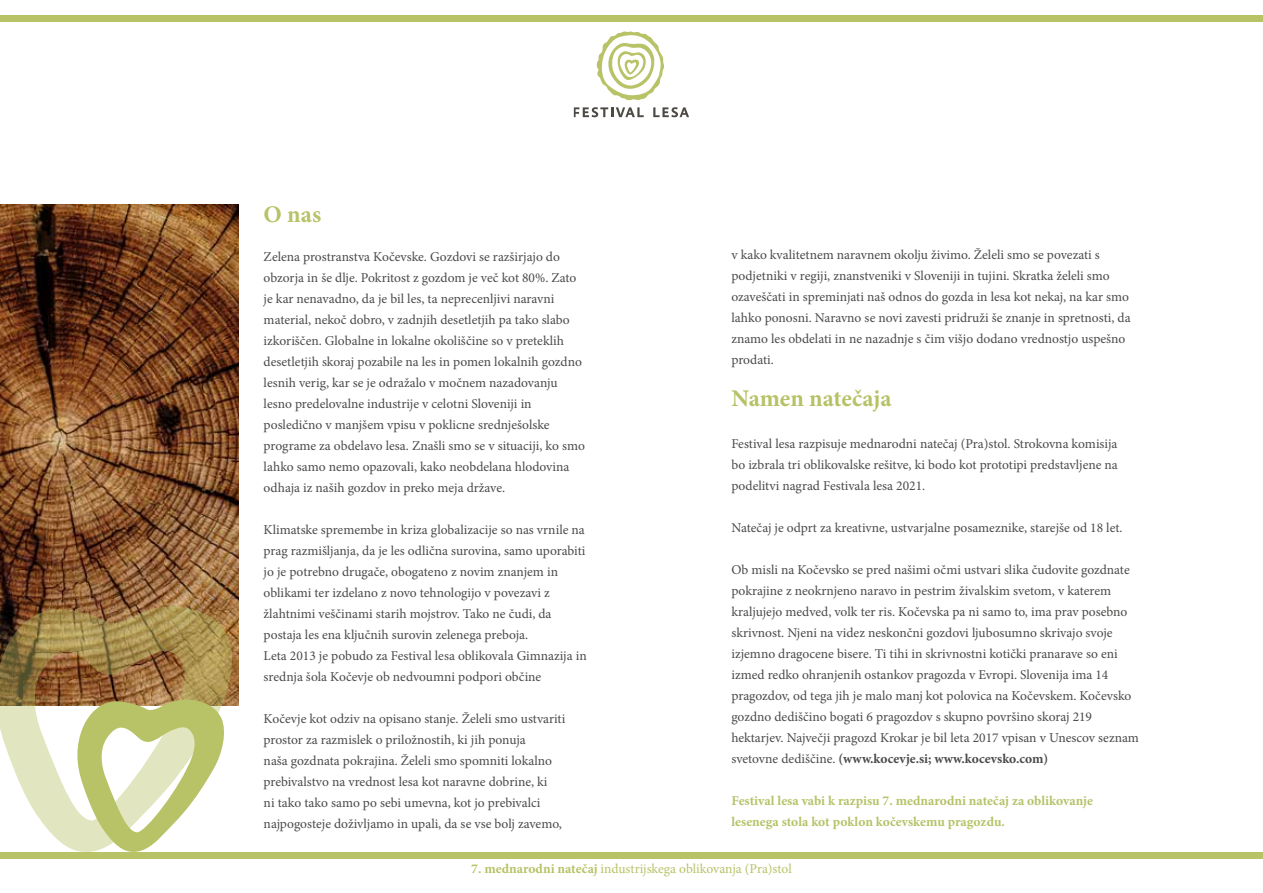
<style>
.page{position:relative;width:1263px;height:893px;background:#fff}
.page>*{position:absolute;margin:0;border:0;box-sizing:border-box;transform-origin:0 0}
.t1{font:700 24px "Minion Pro";letter-spacing:-.005em;color:#b7c266}
.t2{font:700 24px "Minion Pro";color:#b8c267}
.t3{font:13.5px/21px "Minion Pro";color:#4a4a49}
.t4{font:700 13.5px/21px "Minion Pro";color:#b6c267}
.t5{font:13.5px "Minion Pro";letter-spacing:-.005em;color:#b8c266}
.s1{font-weight:700}
</style>
<div class="page">
<img style="left:0;top:205px;width:239px;height:500px">
<div style="left:0;top:852px;width:1263px;height:7px;background:#b8c267"></div>
<div style="left:0;top:15px;width:1263px;height:7px;background:#b8c267"></div>
<svg style="left:0;top:605px;width:234px;height:247px"></svg>
<svg style="left:597px;top:32px;width:67px;height:68px"></svg>
<svg style="left:574px;top:107px;width:70px;height:10px"></svg>
<svg style="left:653px;top:107px;width:36px;height:10px"></svg>
<h1 class="t2" style="left:264px;top:197px;width:59px">O nas</h1>
<p class="t3" style="left:264px;top:246px;width:323px">Zelena prostranstva Kočevske. Gozdovi se razširjajo do obzorja in še dlje. Pokritost z gozdom je več kot 80%. Zato je kar nenavadno, da je bil les, ta neprecenljivi naravni material, nekoč dobro, v zadnjih desetletjih pa tako slabo izkoriščen. Globalne in lokalne okoliščine so v preteklih desetletjih skoraj pozabile na les in pomen lokalnih gozdno lesnih verig, kar se je odražalo v močnem nazadovanju lesno predelovalne industrije v celotni Sloveniji in posledično v manjšem vpisu v poklicne srednješolske programe za obdelavo lesa. Znašli smo se v situaciji, ko smo lahko samo nemo opazovali, kako neobdelana hlodovina odhaja iz naših gozdov in preko meja države.</p>
<p class="t3" style="left:264px;top:519px;width:325px">Klimatske spremembe in kriza globalizacije so nas vrnile na prag razmišljanja, da je les odlična surovina, samo uporabiti jo je potrebno drugače, obogateno z novim znanjem in oblikami ter izdelano z novo tehnologijo v povezavi z žlahtnimi veščinami starih mojstrov. Tako ne čudi, da postaja les ena ključnih surovin zelenega preboja.<br>Leta 2013 je pobudo za Festival lesa oblikovala Gimnazija in srednja šola Kočevje ob nedvoumni podpori občine</p>
<p class="t3" style="left:264px;top:708px;width:303px">Kočevje kot odziv na opisano stanje. Želeli smo ustvariti prostor za razmislek o priložnostih, ki jih ponuja<br>naša gozdnata pokrajina. Želeli smo spomniti lokalno prebivalstvo na vrednost lesa kot naravne dobrine, ki<br>ni tako tako samo po sebi umevna, kot jo prebivalci najpogosteje doživljamo in upali, da se vse bolj zavemo,</p>
<p class="t3" style="left:731px;top:244px;width:401px">v kako kvalitetnem naravnem okolju živimo. Želeli smo se povezati s podjetniki v regiji, znanstveniki v Sloveniji in tujini. Skratka želeli smo ozaveščati in spreminjati naš odnos do gozda in lesa kot nekaj, na kar smo lahko ponosni. Naravno se novi zavesti pridruži še znanje in spretnosti, da znamo les obdelati in ne nazadnje s čim višjo dodano vrednostjo uspešno prodati.</p>
<h1 class="t1" style="left:731px;top:381px;width:162px">Namen natečaja</h1>
<p class="t3" style="left:731px;top:433px;width:388px;text-align:justify">Festival lesa razpisuje mednarodni natečaj (Pra)stol. Strokovna komisija bo izbrala tri oblikovalske rešitve, ki bodo kot prototipi predstavljene na podelitvi nagrad Festivala lesa 2021.</p>
<p class="t3" style="left:731px;top:517px;width:393px">Natečaj je odprt za kreativne, ustvarjalne posameznike, starejše od 18 let.</p>
<p class="t3" style="left:731px;top:559px;width:409px">Ob misli na Kočevsko se pred našimi očmi ustvari slika čudovite gozdnate pokrajine z neokrnjeno naravo in pestrim živalskim svetom, v katerem kraljujejo medved, volk ter ris. Kočevska pa ni samo to, ima prav posebno skrivnost. Njeni na videz neskončni gozdovi ljubosumno skrivajo svoje izjemno dragocene bisere. Ti tihi in skrivnostni kotički pranarave so eni izmed redko ohranjenih ostankov pragozda v Evropi. Slovenija ima 14 pragozdov, od tega jih je malo manj kot polovica na Kočevskem. Kočevsko gozdno dediščino bogati 6 pragozdov s skupno površino skoraj 219 hektarjev. Največji pragozd Krokar je bil leta 2017 vpisan v Unescov seznam svetovne dediščine. <span class="s1">(www.kocevje.si; www.kocevsko.com)</span></p>
<p class="t4" style="left:731px;top:790px;width:363px">Festival lesa vabi k razpisu 7. mednarodni natečaj za oblikovanje lesenega stola kot poklon kočevskemu pragozdu.</p>
<p class="t5" style="left:471px;top:860px;width:322px"><span class="s1">7. mednarodni natečaj</span> industrijskega oblikovanja (Pra)stol</p>
</div>
